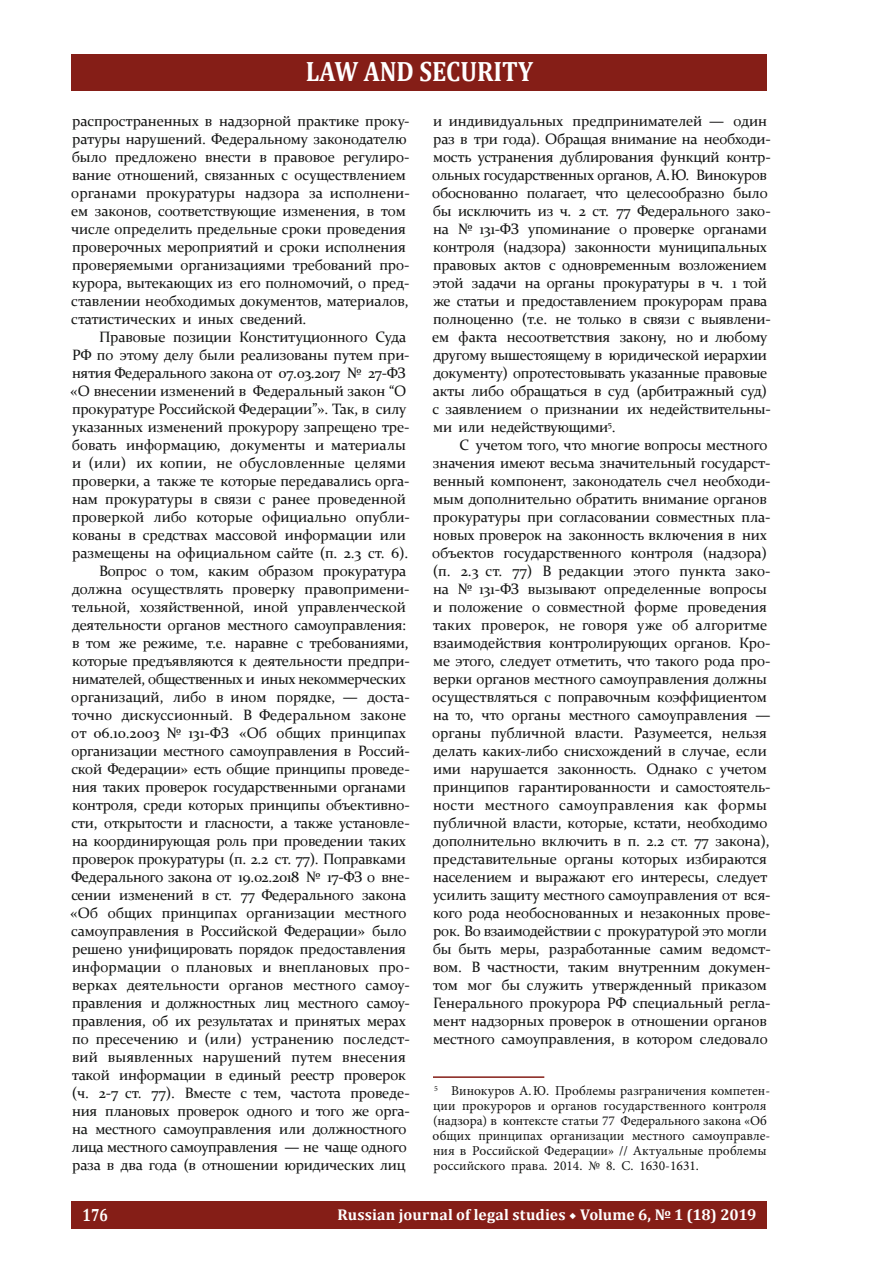
<style>
.page{position:relative;width:893px;height:1263px;background:#fff}
.page>*{position:absolute;margin:0;border:0;box-sizing:border-box;transform-origin:0 0}
.t1{font:700 28.2px "Cambria";color:#fff;scale:.88 1}
.t2{font:700 17.85px "Cambria";color:#fff;scale:.8 1}
.t3{font:700 15.6px "Cambria";letter-spacing:.01em;color:#fff}
.t4{font:15px/18px "Constantia";letter-spacing:-.015em;color:#131413}
.t5{font:13.5px/15px "Minion Pro";color:#131413}
.s1{font-family:"Minion Pro";font-weight:400}
</style>
<div class="page">
<div style="left:72px;top:1202px;width:695px;height:27px;background:#851e17"></div>
<div style="left:72px;top:54px;width:695px;height:36px;background:#851e17"></div>
<hr style="left:433px;top:1076px;width:111px;height:2px;background:#851e17">
<h1 class="t1" style="left:306px;top:51px;width:259px">LAW AND SECURITY</h1>
<p class="t4" style="left:71px;top:111px;width:340px">распространенных в надзорной практике проку&shy;ратуры нарушений. Федеральному законодателю было предложено внести в правовое регулиро&shy;вание отношений, связанных с осуществлением органами прокуратуры надзора за исполнени&shy;ем законов, соответствующие изменения, в том числе определить предельные сроки проведения проверочных мероприятий и сроки исполнения проверяемыми организациями требований про&shy;курора, вытекающих из его полномочий, о пред&shy;ставлении необходимых документов, материалов, статистических и иных сведений.</p>
<p class="t4" style="left:70px;top:327px;width:341px;text-align:right">Правовые позиции Конституционного Суда<br>РФ по этому делу были реализованы путем при&shy;нятия Федерального закона от 07.03.2017 № 27-ФЗ «О внесении изменений в Федеральный закон “О прокуратуре Российской Федерации”». Так, в силу указанных изменений прокурору запрещено тре&shy;бовать информацию, документы и материалы и (или) их копии, не обусловленные целями проверки, а также те которые передавались орга&shy;нам прокуратуры в связи с ранее проведенной проверкой либо которые официально опубли&shy;кованы в средствах массовой информации или размещены на официальном сайте (п. 2.3 ст. 6).<br>Вопрос о том, каким образом прокуратура должна осуществлять проверку правопримени&shy;тельной, хозяйственной, иной управленческой деятельности органов местного самоуправления: в том же режиме, т.е. наравне с требованиями, которые предъявляются к деятельности предпри&shy;нимателей, общественных и иных некоммерческих организаций, либо в ином порядке, — доста&shy;точно дискуссионный. В Федеральном законе от 06.10.2003 № 131-ФЗ «Об общих принципах организации местного самоуправления в Россий&shy;ской Федерации» есть общие принципы проведе&shy;ния таких проверок государственными органами контроля, среди которых принципы объективно&shy;сти, открытости и гласности, а также установле&shy;на координирующая роль при проведении таких проверок прокуратуры (п. 2.2 ст. 77). Поправками Федерального закона от 19.02.2018 № 17-ФЗ о вне&shy;сении изменений в ст. 77 Федерального закона «Об общих принципах организации местного самоуправления в Российской Федерации» было решено унифицировать порядок предоставления информации о плановых и внеплановых про&shy;верках деятельности органов местного самоу&shy;правления и должностных лиц местного самоу&shy;правления, об их результатах и принятых мерах по пресечению и (или) устранению последст&shy;вий выявленных нарушений путем внесения такой информации в единый реестр проверок (ч. 2-7 ст. 77). Вместе с тем, частота проведе&shy;ния плановых проверок одного и того же орга&shy;на местного самоуправления или должностного лица местного самоуправления — не чаще одного раза в два года (в отношении юридических лиц</p>
<p class="t4" style="left:432px;top:111px;width:340px">и индивидуальных предпринимателей — один раз в три года). Обращая внимание на необходи&shy;мость устранения дублирования функций контр&shy;ольных государственных органов, А.Ю. Винокуров обоснованно полагает, что целесообразно было бы исключить из ч. 2 ст. 77 Федерального зако&shy;на № 131-ФЗ упоминание о проверке органами контроля (надзора) законности муниципальных правовых актов с одновременным возложением этой задачи на органы прокуратуры в ч. 1 той же статьи и предоставлением прокурорам права полноценно (т.е. не только в связи с выявлени&shy;ем факта несоответствия закону, но и любому другому вышестоящему в юридической иерархии документу) опротестовывать указанные правовые акты либо обращаться в суд (арбитражный суд) с заявлением о признании их недействительны&shy;ми или недействующими<sup>5</sup>.</p>
<p class="t4" style="left:432px;top:435px;width:340px;text-indent:27px">С учетом того, что многие вопросы местного значения имеют весьма значительный государст&shy;венный компонент, законодатель счел необходи&shy;мым дополнительно обратить внимание органов прокуратуры при согласовании совместных пла&shy;новых проверок на законность включения в них объектов государственного контроля (надзора) (п. 2.3 ст. 77) В редакции этого пункта зако&shy;на № 131-ФЗ вызывают определенные вопросы и положение о совместной форме проведения таких проверок, не говоря уже об алгоритме взаимодействия контролирующих органов. Кро&shy;ме этого, следует отметить, что такого рода про&shy;верки органов местного самоуправления должны осуществляться с поправочным коэффициентом на то, что органы местного самоуправления — органы публичной власти. Разумеется, нельзя делать каких-либо снисхождений в случае, если ими нарушается законность. Однако с учетом принципов гарантированности и самостоятель&shy;ности местного самоуправления как формы публичной власти, которые, кстати, необходимо дополнительно включить в п. 2.2 ст. 77 закона), представительные органы которых избираются населением и выражают его интересы, следует усилить защиту местного самоуправления от вся&shy;кого рода необоснованных и незаконных прове&shy;рок. Во взаимодействии с прокуратурой это могли бы быть меры, разработанные самим ведомст&shy;вом. В частности, таким внутренним докумен&shy;том мог бы служить утвержденный приказом Генерального прокурора РФ специальный регла&shy;мент надзорных проверок в отношении органов местного самоуправления, в котором следовало</p>
<p class="t5" style="left:433px;top:1083px;width:339px"><sup>5</sup> Винокуров А.Ю. Проблемы разграничения компетен&shy;ции прокуроров и органов государственного контроля (надзора) в контексте статьи 77 Федерального закона «Об общих принципах организации местного самоуправле&shy;ния в Российской Федерации» // Актуальные проблемы российского права. 2014. № 8. С. 1630-1631.</p>
<p class="t2" style="left:83px;top:1202px;width:33px">176</p>
<p class="t3" style="left:337px;top:1203px;width:420px">Russian journal of legal studies <span class="s1">◆</span> Volume 6, № 1 (18) 2019</p>
</div>
